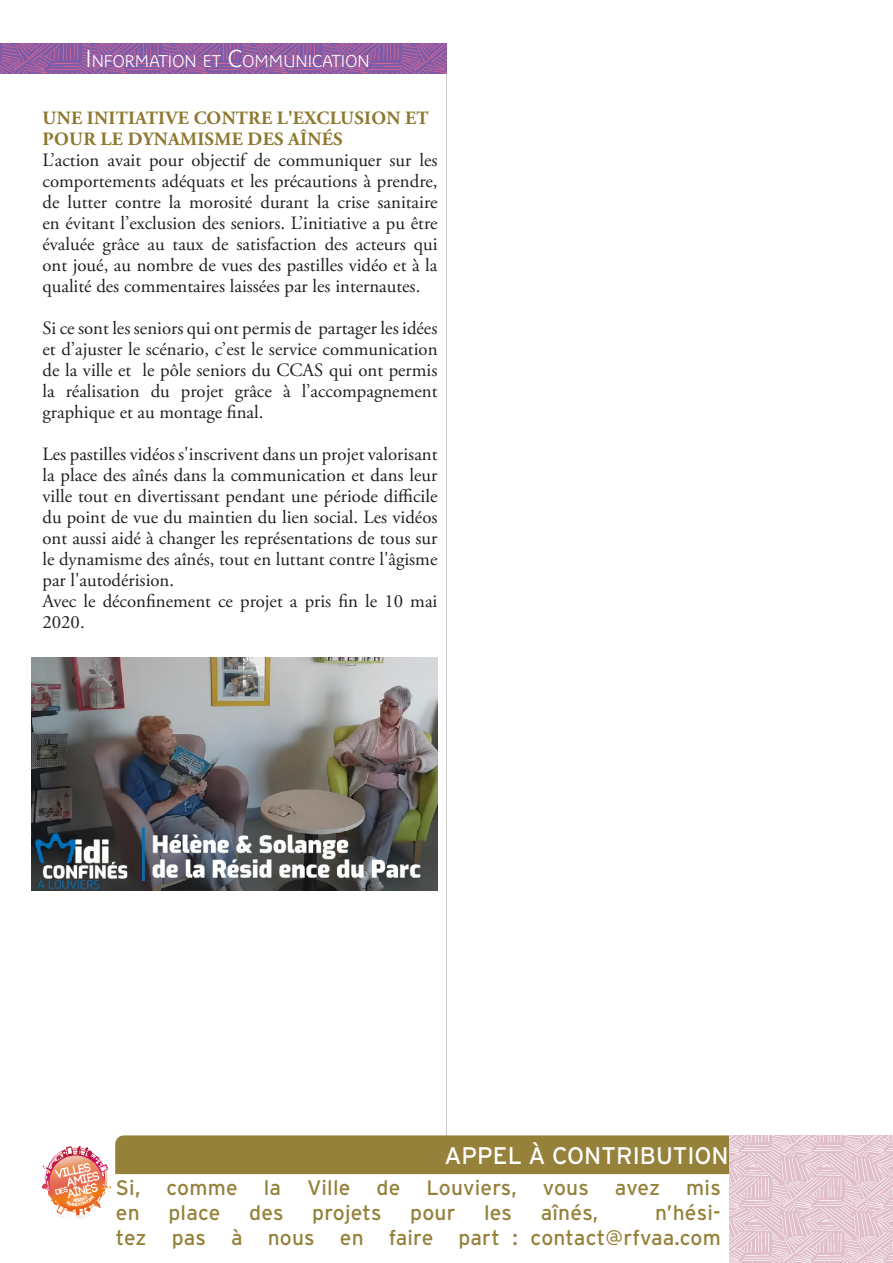
<style>
.page{position:relative;width:893px;height:1263px;background:#fff}
.page>*{position:absolute;margin:0;border:0;box-sizing:border-box;transform-origin:0 0}
.Hyperlien_Source{font:24px "Interstate";color:#fff}
.t1{font:21px/25.2px "Interstate";letter-spacing:.01em;color:#95813a}
.Hyperlien_Source_en{font:18.75px/21px "Adobe Garamond Pro";color:#231f20;text-align:justify}
.Texte_Fiches{font:700 18.75px/21px "Adobe Garamond Pro";letter-spacing:.015em;color:#8e7830}
.t2{font:700 16.8px "Parisine Plus Std Clair";color:#fff}
.s1{font-size:24px}
</style>
<div class="page">
<hr style="left:446px;top:43px;width:1px;height:1122px;background:#c7c8ca">
<div style="left:115px;top:1135px;width:614px;height:39px;background:#95813a"></div>
<img style="left:43px;top:1146px;width:68px;height:70px">
<img style="left:730px;top:1135px;width:163px;height:128px">
<img style="left:0;top:43px;width:447px;height:31px">
<img style="left:32px;top:657px;width:405px;height:233px">
<p class="t2" style="left:85px;top:52px;width:286px"><span class="s1">I</span>NFORMATION ET <span class="s1">C</span>OMMUNICATION</p>
<p class="Texte_Fiches" style="left:43px;top:108px;width:388px">UNE INITIATIVE CONTRE L'EXCLUSION ET<br>POUR LE DYNAMISME DES AÎNÉS</p>
<p class="Hyperlien_Source_en" style="left:43px;top:150px;width:396px">L’action avait pour objectif de communiquer sur les comportements adéquats et les précautions à prendre, de lutter contre la morosité durant la crise sanitaire en évitant l’exclusion des seniors. L’initiative a pu être évaluée grâce au taux de satisfaction des acteurs qui ont joué, au nombre de vues des pastilles vidéo et à la qualité des commentaires laissées par les internautes.</p>
<p class="Hyperlien_Source_en" style="left:43px;top:318px;width:396px">Si ce sont les seniors qui ont permis de partager les idées et d’ajuster le scénario, c’est le service communication de la ville et le pôle seniors du CCAS qui ont permis la réalisation du projet grâce à l’accompagnement graphique et au montage final.</p>
<p class="Hyperlien_Source_en" style="left:43px;top:444px;width:396px">Les pastilles vidéos s'inscrivent dans un projet valorisant la place des aînés dans la communication et dans leur ville tout en divertissant pendant une période difficile du point de vue du maintien du lien social. Les vidéos ont aussi aidé à changer les représentations de tous sur le dynamisme des aînés, tout en luttant contre l'âgisme par l'autodérision.</p>
<p class="Hyperlien_Source_en" style="left:43px;top:591px;width:396px">Avec le déconfinement ce projet a pris fin le 10 mai<br>2020.</p>
<p class="Hyperlien_Source" style="left:444px;top:1142px;width:286px">APPEL À CONTRIBUTION</p>
<p class="t1" style="left:116px;top:1174px;width:606px">Si, comme la Ville de Louviers, vous avez mis en</p>
<p class="t1" style="left:116px;top:1200px;width:606px;text-align:right">n’hési-<br>tez pas à nous en faire part : contact@rfvaa.com</p>
<p class="t1" style="left:168px;top:1200px;width:54px">place</p>
<p class="t1" style="left:249px;top:1200px;width:36px">des</p>
<p class="t1" style="left:312px;top:1200px;width:71px">projets</p>
<p class="t1" style="left:410px;top:1200px;width:47px">pour</p>
<p class="t1" style="left:484px;top:1200px;width:29px">les</p>
<p class="t1" style="left:541px;top:1200px;width:59px">aînés,</p>
</div>
